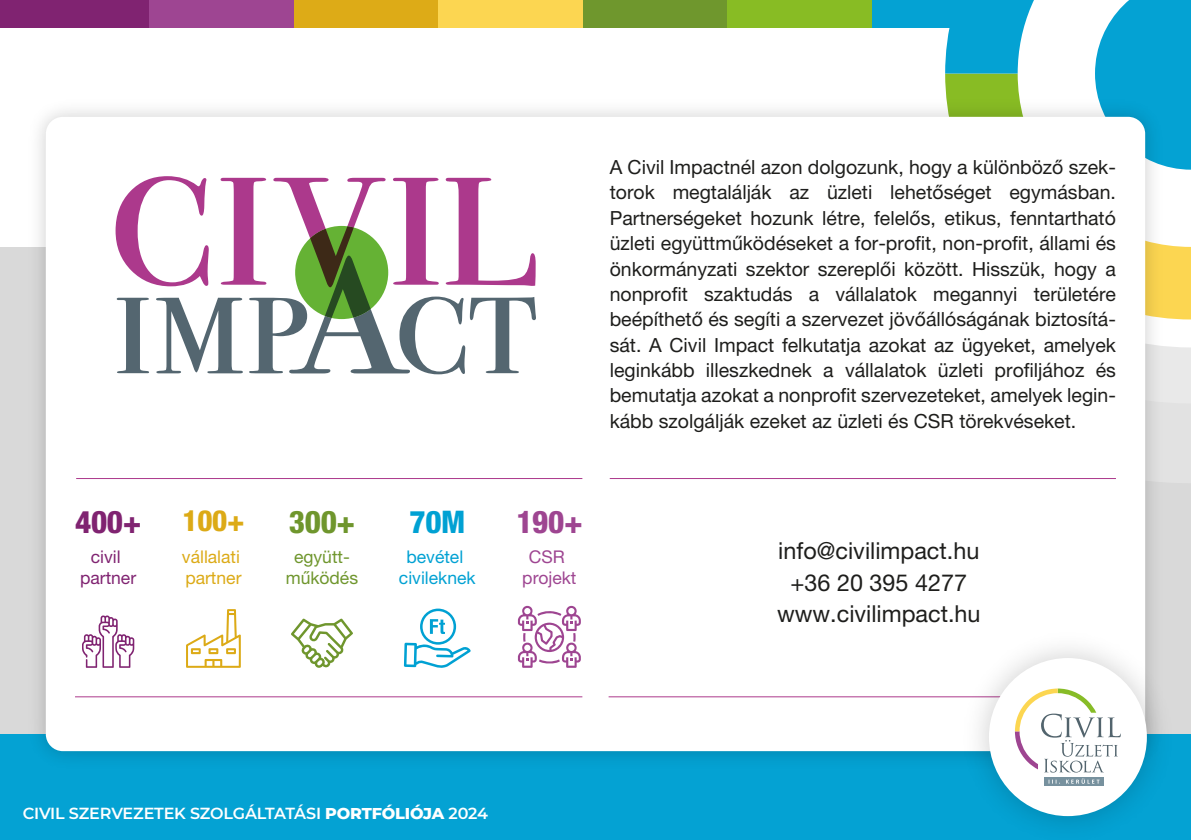
<style>
.page{position:relative;width:1191px;height:840px;background:#fff}
.page>*{position:absolute;margin:0;border:0;box-sizing:border-box;transform-origin:0 0}
.t1{font:800 condensed 31.2px "Helvetica Neue LT Pro";color:#9e4591}
.t2{font:800 condensed 31.2px "Helvetica Neue LT Pro";color:#6f962d}
.t3{font:800 condensed 31.2px "Helvetica Neue LT Pro";color:#802371}
.t4{font:800 condensed 31.2px "Helvetica Neue LT Pro";color:#00a1d3}
.t5{font:800 condensed 29.2px "Helvetica Neue LT Pro";color:#dcaa16}
.t6{font:23.4px/31.2px "Helvetica Neue LT Pro";color:#1e1e1c;text-align:center}
.t7{font:19.4px/25.4px "Helvetica Neue LT Pro";color:#1e1e1c;text-align:justify}
.t8{font:17.6px/21px "Helvetica Neue LT Pro";color:#00a1d3;text-align:center}
.t9{font:17.6px/21px "Helvetica Neue LT Pro";color:#dcaa16}
.t10{font:17.6px/21px "Helvetica Neue LT Pro";color:#6f962d;text-align:center}
.t11{font:17.6px/21px "Helvetica Neue LT Pro";color:#802371;text-align:center}
.t12{font:17.6px/21px "Helvetica Neue LT Pro";color:#9e4591;text-align:center}
.t13{font:600 16px "Montserrat";letter-spacing:-.01em;color:#fff}
.s1{font-weight:800}
</style>
<div class="page">
<div style="left:0;top:626px;width:1191px;height:213px;background:#04a2d3"></div>
<div style="left:0;top:247px;width:1191px;height:486px;background:#d9d9d9"></div>
<svg style="left:1171px;top:347px;width:20px;height:56px"></svg>
<svg style="left:1171px;top:319px;width:20px;height:28px"></svg>
<svg style="left:945px;top:0;width:246px;height:319px"></svg>
<div style="left:0;top:0;width:149px;height:28px;background:#802371"></div>
<div style="left:149px;top:0;width:145px;height:28px;background:#9e4592"></div>
<div style="left:294px;top:0;width:144px;height:28px;background:#ddab17"></div>
<div style="left:438px;top:0;width:145px;height:28px;background:#fcd651"></div>
<div style="left:583px;top:0;width:144px;height:28px;background:#6f972d"></div>
<div style="left:727px;top:0;width:145px;height:28px;background:#88bc24"></div>
<div style="left:872px;top:0;width:144px;height:28px;background:#04a2d3"></div>
<img style="left:19px;top:90px;width:1152px;height:667px">
<div style="left:46px;top:117px;width:1099px;height:633px;background:#fff;border-radius:17px"></div>
<svg style="left:116px;top:176px;width:420px;height:198px"></svg>
<hr style="left:75px;top:696px;width:507px;height:1px;background:#ac398c">
<hr style="left:76px;top:478px;width:506px;height:1px;background:#ac398c">
<svg style="left:518px;top:605px;width:63px;height:62px"></svg>
<svg style="left:404px;top:608px;width:67px;height:59px"></svg>
<svg style="left:291px;top:618px;width:62px;height:49px"></svg>
<svg style="left:186px;top:609px;width:55px;height:58px"></svg>
<svg style="left:82px;top:615px;width:52px;height:52px"></svg>
<hr style="left:608px;top:696px;width:508px;height:1px;background:#ac398c">
<hr style="left:610px;top:478px;width:506px;height:1px;background:#ac398c">
<img style="left:949px;top:618px;width:237px;height:207px">
<div style="left:989px;top:657px;width:157px;height:158px;background:#fff;border-radius:50%"></div>
<svg style="left:1044px;top:777px;width:59px;height:8px"></svg>
<svg style="left:1015px;top:688px;width:105px;height:84px"></svg>
<svg style="left:1048px;top:779px;width:12px;height:4px"></svg>
<svg style="left:1066px;top:778px;width:33px;height:5px"></svg>
<h1 class="t3" style="left:75px;top:502px;width:68px">400+</h1>
<p class="t11" style="left:80px;top:546px;width:58px">civil partner</p>
<h2 class="t5" style="left:183px;top:502px;width:64px">100+</h2>
<p class="t9" style="left:182px;top:546px;width:61px">vállalati partner</p>
<h1 class="t2" style="left:289px;top:502px;width:68px">300+</h1>
<p class="t10" style="left:286px;top:546px;width:74px">együtt&shy;működés</p>
<h1 class="t4" style="left:409px;top:502px;width:57px">70M</h1>
<p class="t8" style="left:399px;top:546px;width:78px">bevétel civileknek</p>
<p class="t7" style="left:610px;top:154px;width:508px">A Civil Impactnél azon dolgozunk, hogy a különböző szek&shy;torok megtalálják az üzleti lehetőséget egymásban.<br>Partnerségeket hozunk létre, felelős, etikus, fenntartható üzleti együttműködéseket a for-profit, non-profit, állami és önkormányzati szektor szereplői között. Hisszük, hogy a nonprofit szaktudás a vállalatok megannyi területére beépíthető és segíti a szervezet jövőállóságának biztosítá&shy;sát. A Civil Impact felkutatja azokat az ügyeket, amelyek leginkább illeszkednek a vállalatok üzleti profiljához és bemutatja azokat a nonprofit szervezeteket, amelyek legin&shy;kább szolgálják ezeket az üzleti és CSR törekvéseket.</p>
<h1 class="t1" style="left:516px;top:502px;width:68px">190+</h1>
<p class="t12" style="left:522px;top:546px;width:56px">CSR projekt</p>
<p class="t6" style="left:777px;top:534px;width:205px">info@civilimpact.hu +36 20 395 4277 www.civilimpact.hu</p>
<p class="t13" style="left:23px;top:801px;width:467px">CIVIL SZERVEZETEK SZOLGÁLTATÁSI <span class="s1">PORTFÓLIÓJA</span> 2024</p>
</div>
